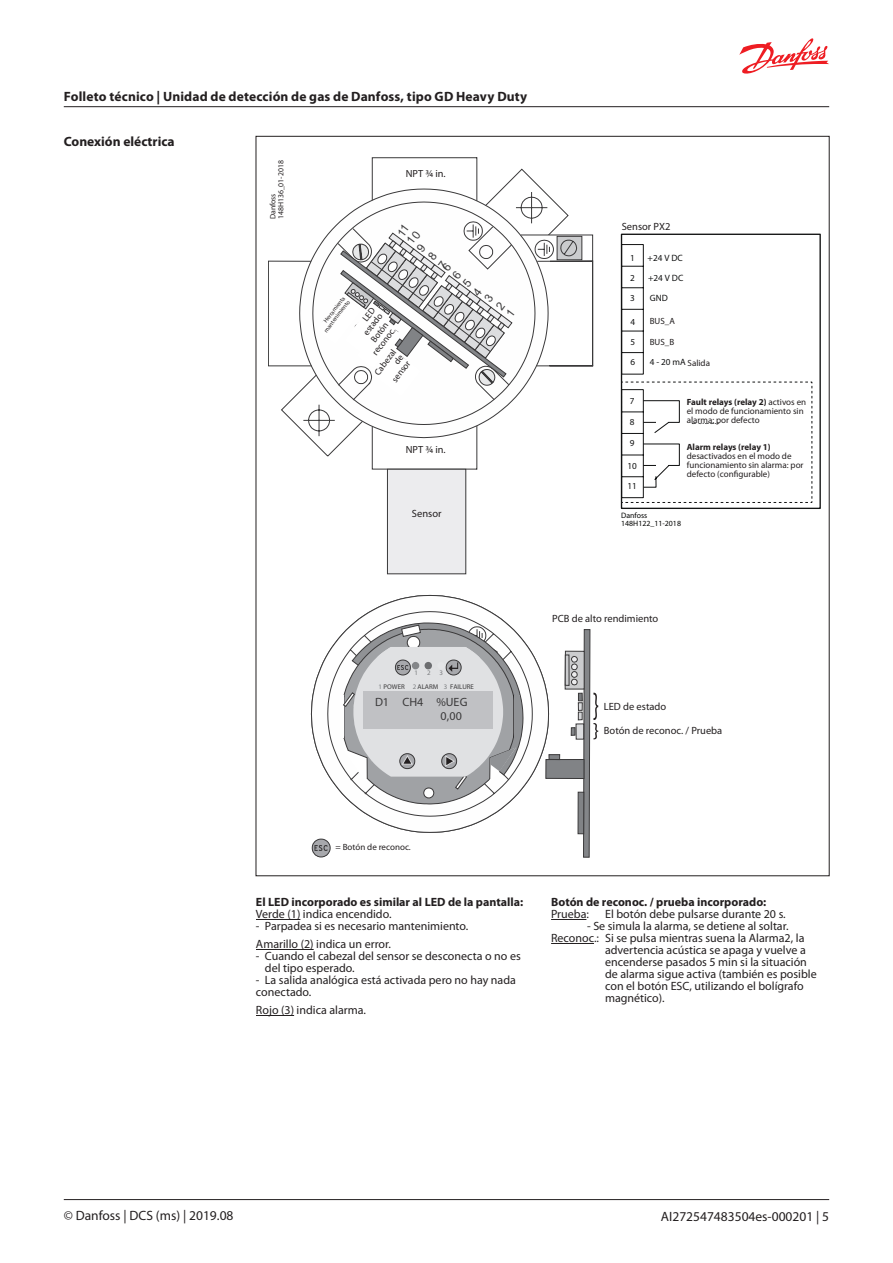
<style>
.page{position:relative;width:893px;height:1263px;background:#fff}
.page>*{position:absolute;margin:0;border:0;box-sizing:border-box;transform-origin:0 0}
.Normtext__bold{font:700 13.5px "Myriad Pro";letter-spacing:.01em;color:#231f20}
.t1{font:13.5px "Myriad Pro";color:#231f20}
.Normtext{font:12px/12px "Myriad Pro";color:#231f20}
.Normtext-2{font:700 12px "Myriad Pro";color:#231f20}
.t2{font:12px/13.6px "Myriad Pro";letter-spacing:-.005em;color:#3a393a}
.Normtext-3{font:10.5px "Myriad Pro";color:#231f20}
.t3{font:10.35px/10.4px "Myriad Pro";color:#231f20;text-align:right}
.t4{font:9.15px/19.6px "Myriad Pro";color:#121313}
.Normtext-4{font:9px/9px "Myriad Pro";color:#231f20}
.t5{font:7.8px/7.8px "Myriad Pro";color:#040503}
.t6{font:7.8px/7.8px "Myriad Pro";color:#231f20}
.t7{font:6.9px "Myriad Pro";color:#3a393a}
.t8{font:6.9px "Myriad Pro";color:#797b7e}
.Normtext-5{font:6px "Myriad Pro";color:#231f20}
.s1{color:#797b7e}
.s2{font-weight:700}
</style>
<div class="page">
<hr style="left:256px;top:919px;width:44px;height:1px;background:#231f20">
<hr style="left:256px;top:949px;width:58px;height:1px;background:#231f20">
<hr style="left:256px;top:1015px;width:38px;height:1px;background:#231f20">
<hr style="left:551px;top:919px;width:35px;height:1px;background:#231f20">
<hr style="left:551px;top:943px;width:43px;height:1px;background:#231f20">
<div style="left:621px;top:234px;width:200px;height:275px;border:1px solid #121313"></div>
<svg style="left:621px;top:244px;width:192px;height:259px"></svg>
<svg style="left:268px;top:157px;width:325px;height:300px"></svg>
<svg style="left:337px;top:397px;width:217px;height:178px"></svg>
<svg style="left:311px;top:595px;width:238px;height:238px"></svg>
<svg style="left:324px;top:608px;width:212px;height:212px"></svg>
<svg style="left:311px;top:838px;width:20px;height:20px"></svg>
<div style="left:546px;top:759px;width:38px;height:19px;background:#818386"></div>
<div style="left:545px;top:759px;width:39px;height:20px;border:1px solid #3a393a"></div>
<hr style="left:549px;top:755px;width:11px;height:4px;background:#818386">
<div style="left:549px;top:754px;width:11px;height:6px;border:1px solid #3a393a"></div>
<svg style="left:567px;top:653px;width:4px;height:34px"></svg>
<div style="left:565px;top:651px;width:20px;height:38px;border:1px solid #3a393a"></div>
<div style="left:565px;top:654px;width:4px;height:32px;border:1px solid #3a393a"></div>
<svg style="left:571px;top:629px;width:27px;height:229px"></svg>
<div style="left:389px;top:509px;width:76px;height:11px;background:#ececee"></div>
<div style="left:687px;top:398px;width:122px;height:25px;background:#fff"></div>
<div style="left:687px;top:443px;width:122px;height:34px;background:#fff"></div>
<div style="left:688px;top:359px;width:48px;height:11px;background:#fff"></div>
<div style="left:650px;top:317px;width:81px;height:11px;background:#fff"></div>
<div style="left:650px;top:338px;width:86px;height:11px;background:#fff"></div>
<svg style="left:739px;top:38px;width:90px;height:36px"></svg>
<hr style="left:64px;top:106px;width:765px;height:1px;background:#231f20">
<hr style="left:64px;top:1199px;width:765px;height:1px;background:#231f20">
<svg style="left:316px;top:221px;width:267px;height:176px"></svg>
<p class="Normtext__bold" style="left:64px;top:89px;width:465px">Folleto técnico | Unidad de detección de gas de Danfoss, tipo GD Heavy Duty</p>
<p class="Normtext__bold" style="left:64px;top:134px;width:112px">Conexión eléctrica</p>
<p class="t6" style="left:269px;top:219px;width:61px;rotate:-90deg">Danfoss<br>148H136_01-2018</p>
<p class="t3" style="left:406px;top:168px;width:41px">NPT ¾ in.</p>
<p class="Normtext-5" style="left:322px;top:320px;width:33px;rotate:-53deg">Herramienta</p>
<p class="t3" style="left:320px;top:322px;width:35px;rotate:-52deg">Service<br>Tool</p>
<p class="t3" style="left:352px;top:327px;width:28px;rotate:-52deg">Status<br>LED</p>
<p class="Normtext-5" style="left:323px;top:330px;width:40px;rotate:-53deg">mantenimiento</p>
<p class="Normtext-4" style="left:362px;top:331px;width:27px;rotate:-52deg">estado</p>
<p class="Normtext-4" style="left:369px;top:338px;width:24px;rotate:-52deg">Botón</p>
<p class="t3" style="left:367px;top:342px;width:28px;text-align:center;rotate:-53deg">Ackn.<br>Button</p>
<p class="t3" style="left:372px;top:373px;width:33px;rotate:-53deg">Sensor head</p>
<p class="Normtext-4" style="left:371px;top:351px;width:34px;rotate:-52deg">reconoc.</p>
<p class="Normtext-4" style="left:373px;top:371px;width:31px;rotate:-52deg">Cabezal</p>
<p class="Normtext-4" style="left:383px;top:372px;width:26px;text-align:right;rotate:-52deg">de sensor</p>
<p class="t3" style="left:406px;top:445px;width:41px">NPT ¾ in.</p>
<p class="Normtext-3" style="left:412px;top:508px;width:31px">Sensor</p>
<p class="t3" style="left:414px;top:509px;width:31px">Sensor</p>
<p class="t8" style="left:427px;top:669px;width:5px">2</p>
<p class="t8" style="left:414px;top:669px;width:5px">1</p>
<p class="t8" style="left:439px;top:669px;width:5px">3</p>
<p class="t7" style="left:378px;top:682px;width:97px"><span class="s1">1</span> POWER <span class="s1">2</span> ALARM <span class="s1">3</span> FAILURE</p>
<p class="t2" style="left:440px;top:695px;width:29px;text-indent:-65px">D1 CH4 %UEG<br>0,00</p>
<p class="Normtext-3" style="left:622px;top:220px;width:50px">Sensor PX2</p>
<p class="t4" style="left:630px;top:248px;width:6px">1</p>
<p class="t4" style="left:647px;top:248px;width:37px">+24 V DC</p>
<p class="t4" style="left:630px;top:267px;width:6px">2</p>
<p class="t4" style="left:648px;top:267px;width:37px">+24 V DC</p>
<p class="t4" style="left:630px;top:288px;width:6px">3</p>
<p class="t4" style="left:630px;top:312px;width:6px">4<br>5</p>
<p class="t4" style="left:630px;top:352px;width:6px">6</p>
<p class="t4" style="left:650px;top:288px;width:20px">GND</p>
<p class="Normtext-4" style="left:650px;top:316px;width:27px">BUS_A</p>
<p class="Normtext-4" style="left:650px;top:337px;width:26px">BUS_B</p>
<p class="t4" style="left:650px;top:312px;width:27px">BUS_A</p>
<p class="t4" style="left:650px;top:331px;width:26px">BUS_B</p>
<p class="t4" style="left:650px;top:352px;width:66px">4 - 20 mA output</p>
<p class="Normtext-4" style="left:688px;top:358px;width:24px">Salida</p>
<p class="t4" style="left:630px;top:391px;width:6px">7</p>
<p class="t4" style="left:630px;top:412px;width:6px">8</p>
<p class="t4" style="left:630px;top:433px;width:6px">9</p>
<p class="t4" style="left:628px;top:456px;width:11px">10<br>11</p>
<p class="Normtext-4" style="left:687px;top:398px;width:121px"><span class="s2">Fault relays (relay 2)</span> activos en el modo de funcionamiento sin alarma: por defecto</p>
<p class="Normtext-4" style="left:687px;top:442px;width:118px"><span class="s2">Alarm relays (relay 1) </span>desactivados en el modo de funcionamiento sin alarma: por defecto (configurable)</p>
<p class="t4" style="left:687px;top:398px;width:110px;line-height:9.1px"><span class="s2">Fault relais</span> energized in operating mode at No alarm</p>
<p class="t4" style="left:687px;top:411px;width:34px">- Default</p>
<p class="t4" style="left:687px;top:442px;width:112px;line-height:9.1px"><span class="s2">Alarm relais</span> de-energized in operating mode at No alarm</p>
<p class="t4" style="left:687px;top:455px;width:91px">- Default (Configurable)</p>
<p class="t5" style="left:621px;top:511px;width:61px">Danfoss<br>148H122_11-2018</p>
<p class="Normtext-3" style="left:552px;top:613px;width:108px">PCB de alto rendimiento</p>
<p class="t3" style="left:553px;top:614px;width:71px">Heavy Duty PCB</p>
<p class="t3" style="left:604px;top:701px;width:52px">Status LEDs</p>
<p class="t3" style="left:604px;top:726px;width:80px">Ackn.-/ Testbutton</p>
<p class="Normtext-3" style="left:604px;top:701px;width:64px">LED de estado</p>
<p class="Normtext-3" style="left:604px;top:725px;width:120px">Botón de reconoc. / Prueba</p>
<p class="Normtext-4" style="left:335px;top:843px;width:77px">= Botón de reconoc.</p>
<p class="t3" style="left:336px;top:843px;width:65px">= Ackn. button</p>
<p class="Normtext-2" style="left:256px;top:895px;width:269px">El LED incorporado es similar al LED de la pantalla:</p>
<p class="Normtext" style="left:256px;top:908px;width:137px">Verde (1) indica encendido.</p>
<p class="Normtext" style="left:256px;top:920px;width:214px">- Parpadea si es necesario mantenimiento.</p>
<p class="Normtext" style="left:256px;top:938px;width:136px">Amarillo (2) indica un error.</p>
<p class="Normtext" style="left:265px;top:950px;width:257px;text-indent:-9px">- Cuando el cabezal del sensor se desconecta o no es del tipo esperado.</p>
<p class="Normtext" style="left:256px;top:974px;width:261px">- La salida analógica está activada pero no hay nada conectado.</p>
<p class="Normtext" style="left:256px;top:1004px;width:112px">Rojo (3) indica alarma.</p>
<p class="Normtext-2" style="left:551px;top:895px;width:217px">Botón de reconoc. / prueba incorporado:</p>
<p class="Normtext" style="left:551px;top:908px;width:39px">Prueba:</p>
<p class="Normtext" style="left:605px;top:908px;width:182px">El botón debe pulsarse durante 20 s.</p>
<p class="Normtext" style="left:587px;top:920px;width:203px">- Se simula la alarma, se detiene al soltar.</p>
<p class="Normtext" style="left:605px;top:932px;width:213px;text-indent:-54px">Reconoc.: Si se pulsa mientras suena la Alarma2, la advertencia acústica se apaga y vuelve a encenderse pasados 5 min si la situación de alarma sigue activa (también es posible con el botón ESC, utilizando el bolígrafo magnético).</p>
<p class="t1" style="left:64px;top:1208px;width:171px">© Danfoss | DCS (ms) | 2019.08</p>
<p class="t1" style="left:661px;top:1209px;width:170px">AI272547483504es-000201 | 5</p>
</div>
